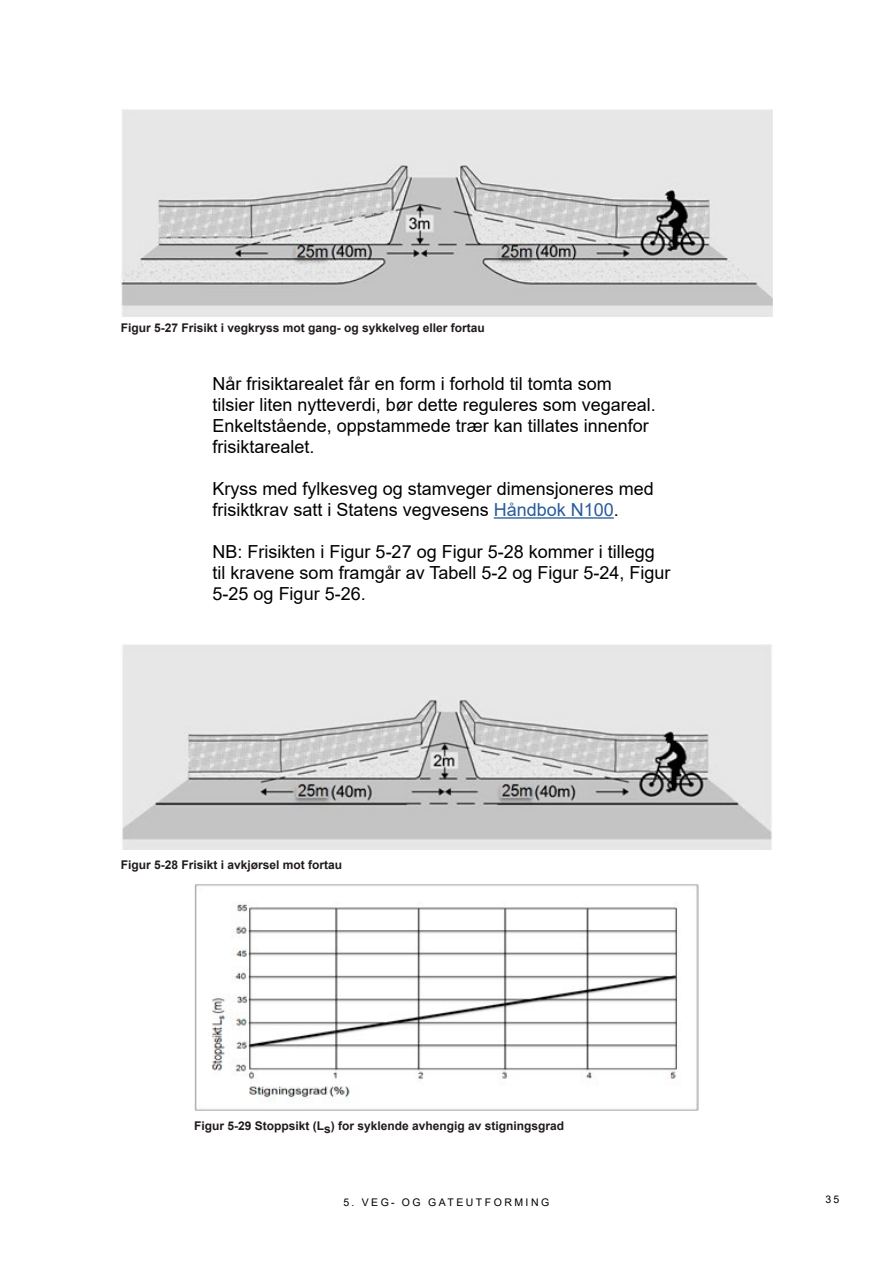
<style>
.page{position:relative;width:893px;height:1263px;background:#fff}
.page>*{position:absolute;margin:0;border:0;box-sizing:border-box;transform-origin:0 0}
.t1{font:18px/21px "Arial";color:#000}
.t2{font:700 12px "Arial";color:#201a1c}
.t3{font:10.5px "Arial";color:#000}
.s1{color:#275b9b}
</style>
<div class="page">
<img style="left:121px;top:109px;width:651px;height:208px">
<img style="left:122px;top:644px;width:650px;height:205px">
<img style="left:194px;top:884px;width:505px;height:227px">
<hr style="left:494px;top:517px;width:120px;height:2px;background:#275b9b">
<p class="t2" style="left:121px;top:320px;width:366px">Figur 5-27 Frisikt i vegkryss mot gang- og sykkelveg eller fortau</p>
<p class="t1" style="left:213px;top:373px;width:445px">Når frisiktarealet får en form i forhold til tomta som tilsier liten nytteverdi, bør dette reguleres som vegareal.<br>Enkeltstående, oppstammede trær kan tillates innenfor frisiktarealet.</p>
<p class="t1" style="left:213px;top:478px;width:443px">Kryss med fylkesveg og stamveger dimensjoneres med frisiktkrav satt i Statens vegvesens <span class="s1">Håndbok N100</span>.</p>
<p class="t1" style="left:213px;top:541px;width:459px">NB: Frisikten i Figur 5-27 og Figur 5-28 kommer i tillegg til kravene som framgår av Tabell 5-2 og Figur 5-24, Figur<br>5-25 og Figur 5-26.</p>
<p class="t2" style="left:121px;top:857px;width:223px">Figur 5-28 Frisikt i avkjørsel mot fortau</p>
<p class="t2" style="left:194px;top:1117px;width:372px">Figur 5-29 Stoppsikt (Ls) for syklende avhengig av stigningsgrad</p>
<p class="t3" style="left:344px;top:1195px;width:69px">5. Veg - og</p>
<p class="t3" style="left:428px;top:1195px;width:11px">gateutforming</p>
<p class="t3" style="left:825px;top:1192px;width:15px">35</p>
</div>
